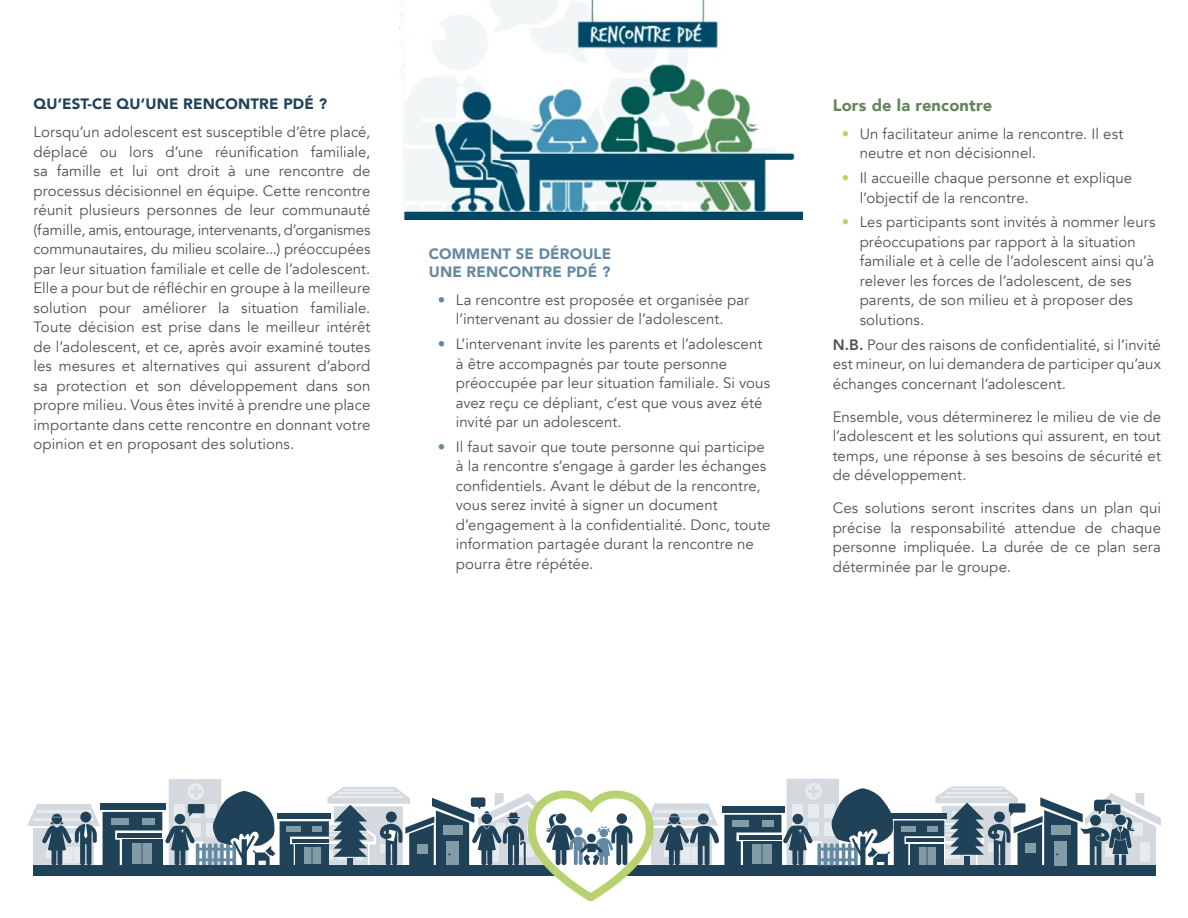
<style>
.page{position:relative;width:1188px;height:918px;background:#fff}
.page>*{position:absolute;margin:0;border:0;box-sizing:border-box;transform-origin:0 0}
.t1{font:900 16.5px "Avenir";letter-spacing:.01em;color:#64855b}
.texte_courant{font:15px/19.5px "Avenir";letter-spacing:.005em;color:#4d5350}
.t2{font:900 15px/18px "Avenir";letter-spacing:.01em;color:#6489a3}
.t3{font:900 15px "Avenir";letter-spacing:.01em;color:#1f4258}
.s1{color:#6489a3}
.s2{color:#b9d270}
.s3{font-weight:800}
</style>
<div class="page">
<svg style="left:27px;top:779px;width:1134px;height:122px"></svg>
<img style="left:399px;top:0;width:403px;height:220px">
<h3 class="t3" style="left:33px;top:91px;width:295px">QU’EST-CE QU’UNE RENCONTRE PDÉ ?</h3>
<p class="texte_courant" style="left:33px;top:122px;width:338px;text-align:justify">Lorsqu’un adolescent est susceptible d’être placé, déplacé ou lors d’une réunification familiale, sa famille et lui ont droit à une rencontre de processus décisionnel en équipe. Cette rencontre réunit plusieurs personnes de leur communauté (famille, amis, entourage, intervenants, d’organismes communautaires, du milieu scolaire...) préoccupées par leur situation familiale et celle de l’adolescent.<br>Elle a pour but de réfléchir en groupe à la meilleure solution pour améliorer la situation familiale.<br>Toute décision est prise dans le meilleur intérêt de l’adolescent, et ce, après avoir examiné toutes les mesures et alternatives qui assurent d’abord sa protection et son développement dans son propre milieu. Vous êtes invité à prendre une place importante dans cette rencontre en donnant votre opinion et en proposant des solutions.</p>
<h3 class="t2" style="left:429px;top:244px;width:184px">COMMENT SE DÉROULE<br>UNE RENCONTRE PDÉ ?</h3>
<p class="texte_courant" style="left:438px;top:290px;width:313px;text-align:center"><span class="s1">•</span> La rencontre est proposée et organisée par l’intervenant au dossier de l’adolescent.</p>
<p class="texte_courant" style="left:456px;top:334px;width:316px;text-indent:-18px"><span class="s1">•</span> L’intervenant invite les parents et l’adolescent à être accompagnés par toute personne préoccupée par leur situation familiale. Si vous avez reçu ce dépliant, c’est que vous avez été invité par un adolescent.</p>
<p class="texte_courant" style="left:456px;top:437px;width:316px;text-indent:-18px"><span class="s1">•</span> Il faut savoir que toute personne qui participe à la rencontre s’engage à garder les échanges confidentiels. Avant le début de la rencontre, vous serez invité à signer un document d’engagement à la confidentialité. Donc, toute information partagée durant la rencontre ne pourra être répétée.</p>
<h3 class="t1" style="left:833px;top:91px;width:161px">Lors de la rencontre</h3>
<p class="texte_courant" style="left:860px;top:124px;width:265px;text-indent:-18px"><span class="s2">•</span> Un facilitateur anime la rencontre. Il est neutre et non décisionnel.</p>
<p class="texte_courant" style="left:860px;top:168px;width:274px;text-indent:-18px"><span class="s2">•</span> Il accueille chaque personne et explique l’objectif de la rencontre.</p>
<p class="texte_courant" style="left:860px;top:213px;width:297px;text-indent:-18px"><span class="s2">•</span> Les participants sont invités à nommer leurs préoccupations par rapport à la situation familiale et à celle de l’adolescent ainsi qu’à relever les forces de l’adolescent, de ses parents, de son milieu et à proposer des solutions.</p>
<p class="texte_courant" style="left:833px;top:335px;width:330px;text-align:justify"><span class="s3">N.B.</span> Pour des raisons de confidentialité, si l’invité est mineur, on lui demandera de participer qu’aux échanges concernant l’adolescent.</p>
<p class="texte_courant" style="left:833px;top:407px;width:330px;text-align:justify">Ensemble, vous déterminerez le milieu de vie de l’adolescent et les solutions qui assurent, en tout temps, une réponse à ses besoins de sécurité et de développement.</p>
<p class="texte_courant" style="left:833px;top:499px;width:330px;text-align:justify">Ces solutions seront inscrites dans un plan qui précise la responsabilité attendue de chaque personne impliquée. La durée de ce plan sera déterminée par le groupe.</p>
</div>
